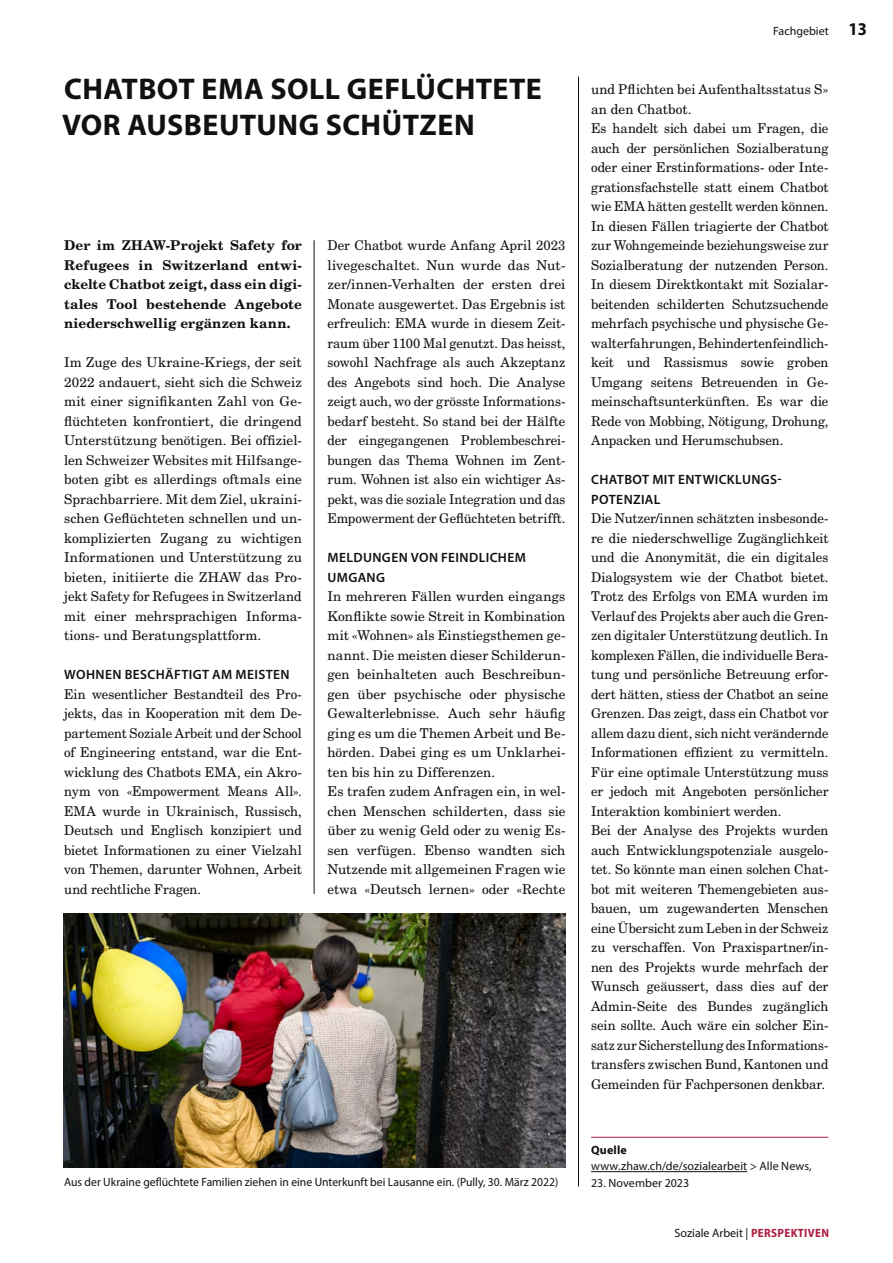
<style>
.page{position:relative;width:893px;height:1263px;background:#fff}
.page>*{position:absolute;margin:0;border:0;box-sizing:border-box;transform-origin:0 0}
.t1{font:700 30px/36px "Myriad Pro";letter-spacing:.01em;color:#11110f}
.t2{font:700 semi-condensed 18px "Myriad Pro";color:#11110f}
.t3{font:13.5px/19.5px "New Century Schlbk LT Std";color:#11110f;text-align:justify}
.t4{font:700 13.5px/19.5px "New Century Schlbk LT Std";letter-spacing:.01em;color:#11110f;text-align:justify}
.t5{font:600 13.5px/19.5px "Myriad Pro";letter-spacing:.03em;color:#11110f}
.t6{font:12px "Myriad Pro";color:#11110f}
.t7{font:700 12px "Myriad Pro";letter-spacing:.015em;color:#11110f}
.s1{font-weight:700;font-stretch:semi-condensed;color:#ae1c41}
</style>
<div class="page">
<hr style="left:578px;top:77px;width:1px;height:1109px;background:#11110f">
<hr style="left:314px;top:240px;width:1px;height:654px;background:#11110f">
<img style="left:64px;top:913px;width:502px;height:254px">
<hr style="left:591px;top:1137px;width:237px;height:1px;background:#ae1c41">
<hr style="left:591px;top:1171px;width:156px;height:1px;background:#11110f">
<h1 class="t1" style="left:62px;top:70px;width:481px">CHATBOT EMA SOLL GEFLÜCHTETE<br>VOR AUSBEUTUNG SCHÜTZEN</h1>
<p class="t4" style="left:64px;top:236px;width:239px">Der im ZHAW-Projekt Safety for Refugees in Switzerland entwi&shy;ckelte Chatbot zeigt, dass ein digi&shy;tales Tool bestehende Angebote niederschwellig ergänzen kann.</p>
<p class="t3" style="left:64px;top:353px;width:239px">Im Zuge des Ukraine-Kriegs, der seit 2022 andauert, sieht sich die Schweiz mit einer signifikanten Zahl von Ge&shy;flüchteten konfrontiert, die dringend Unterstützung benötigen. Bei offiziel&shy;len Schweizer Websites mit Hilfsange&shy;boten gibt es allerdings oftmals eine Sprachbarriere. Mit dem Ziel, ukraini&shy;schen Geflüchteten schnellen und un&shy;komplizierten Zugang zu wichtigen Informationen und Unterstützung zu bieten, initiierte die ZHAW das Pro&shy;jekt Safety for Refugees in Switzerland mit einer mehrsprachigen Informa&shy;tions- und Beratungsplattform.</p>
<p class="t5" style="left:64px;top:665px;width:227px">WOHNEN BESCHÄFTIGT AM MEISTEN</p>
<p class="t3" style="left:64px;top:684px;width:239px">Ein wesentlicher Bestandteil des Pro&shy;jekts, das in Kooperation mit dem De&shy;partement Soziale Arbeit und der School of Engineering entstand, war die Ent&shy;wicklung des Chatbots EMA, ein Akro&shy;nym von «Empowerment Means All».<br>EMA wurde in Ukrainisch, Russisch, Deutsch und Englisch konzipiert und bietet Informationen zu einer Vielzahl von Themen, darunter Wohnen, Arbeit und rechtliche Fragen.</p>
<p class="t3" style="left:327px;top:236px;width:240px">Der Chatbot wurde Anfang April 2023 livegeschaltet. Nun wurde das Nut&shy;zer/innen-Verhalten der ersten drei Monate ausgewertet. Das Ergebnis ist erfreulich: EMA wurde in diesem Zeit&shy;raum über 1100 Mal genutzt. Das heisst, sowohl Nachfrage als auch Akzeptanz des Angebots sind hoch. Die Analyse zeigt auch, wo der grösste Informations&shy;bedarf besteht. So stand bei der Hälfte der eingegangenen Problembeschrei&shy;bungen das Thema Wohnen im Zent&shy;rum. Wohnen ist also ein wichtiger As&shy;pekt, was die soziale Integration und das Empowerment der Geflüchteten betrifft.</p>
<p class="t5" style="left:328px;top:548px;width:200px">MELDUNGEN VON FEINDLICHEM<br>UMGANG</p>
<p class="t3" style="left:327px;top:587px;width:240px;text-align:left">In mehreren Fällen wurden eingangs Konflikte sowie Streit in Kombination mit «Wohnen» als Einstiegsthemen ge&shy;nannt. Die meisten dieser Schilderun&shy;gen beinhalteten auch Beschreibun&shy;gen über psychische oder physische Gewalterlebnisse. Auch sehr häufig ging es um die Themen Arbeit und Be&shy;hörden. Dabei ging es um Unklarhei&shy;ten bis hin zu Differenzen.<br>Es trafen zudem Anfragen ein, in wel&shy;chen Menschen schilderten, dass sie über zu wenig Geld oder zu wenig Es&shy;sen verfügen. Ebenso wandten sich Nutzende mit allgemeinen Fragen wie etwa «Deutsch lernen» oder «Rechte</p>
<p class="t6" style="left:773px;top:23px;width:57px">Fachgebiet</p>
<p class="t3" style="left:591px;top:80px;width:239px;text-align:left">und Pflichten bei Aufenthaltsstatus S» an den Chatbot.<br>Es handelt sich dabei um Fragen, die auch der persönlichen Sozialberatung oder einer Erstinformations- oder Inte&shy;grationsfachstelle statt einem Chatbot wie EMA hätten gestellt werden können.<br>In diesen Fällen triagierte der Chatbot zur Wohngemeinde beziehungsweise zur Sozialberatung der nutzenden Person.<br>In diesem Direktkontakt mit Sozialar&shy;beitenden schilderten Schutzsuchende mehrfach psychische und physische Ge&shy;walterfahrungen, Behindertenfeindlich&shy;keit und Rassismus sowie groben Umgang seitens Betreuenden in Ge&shy;meinschaftsunterkünften. Es war die Rede von Mobbing, Nötigung, Drohung, Anpacken und Herumschubsen.</p>
<p class="t5" style="left:591px;top:470px;width:191px">CHATBOT MIT ENTWICKLUNGS-<br>POTENZIAL</p>
<p class="t3" style="left:591px;top:509px;width:239px;text-align:left">Die Nutzer/innen schätzten insbesonde&shy;re die niederschwellige Zugänglichkeit und die Anonymität, die ein digitales Dialogsystem wie der Chatbot bietet.<br>Trotz des Erfolgs von EMA wurden im Verlauf des Projekts aber auch die Gren&shy;zen digitaler Unterstützung deutlich. In komplexen Fällen, die individuelle Bera&shy;tung und persönliche Betreuung erfor&shy;dert hätten, stiess der Chatbot an seine Grenzen. Das zeigt, dass ein Chatbot vor allem dazu dient, sich nicht verändernde Informationen effizient zu vermitteln.<br>Für eine optimale Unterstützung muss er jedoch mit Angeboten persönlicher Interaktion kombiniert werden.<br>Bei der Analyse des Projekts wurden auch Entwicklungspotenziale ausgelo&shy;tet. So könnte man einen solchen Chat&shy;bot mit weiteren Themengebieten aus&shy;bauen, um zugewanderten Menschen eine Übersicht zum Leben in der Schweiz zu verschaffen. Von Praxispartner/in&shy;nen des Projekts wurde mehrfach der Wunsch geäussert, dass dies auf der Admin-Seite des Bundes zugänglich sein sollte. Auch wäre ein solcher Ein&shy;satz zur Sicherstellung des Informations&shy;transfers zwischen Bund, Kantonen und Gemeinden für Fachpersonen denkbar.</p>
<h2 class="t2" style="left:849px;top:17px;width:20px">13</h2>
<p class="t7" style="left:591px;top:1142px;width:37px">Quelle</p>
<p class="t6" style="left:591px;top:1159px;width:222px">www.zhaw.ch/de/sozialearbeit &gt; Alle News,</p>
<p class="t6" style="left:64px;top:1174px;width:496px">Aus der Ukraine geflüchtete Familien ziehen in eine Unterkunft bei Lausanne ein. (Pully, 30. März 2022)</p>
<p class="t6" style="left:591px;top:1175px;width:100px">23. November 2023</p>
<p class="t6" style="left:675px;top:1226px;width:156px">Soziale Arbeit | <span class="s1">PERSPEKTIVEN</span></p>
</div>
